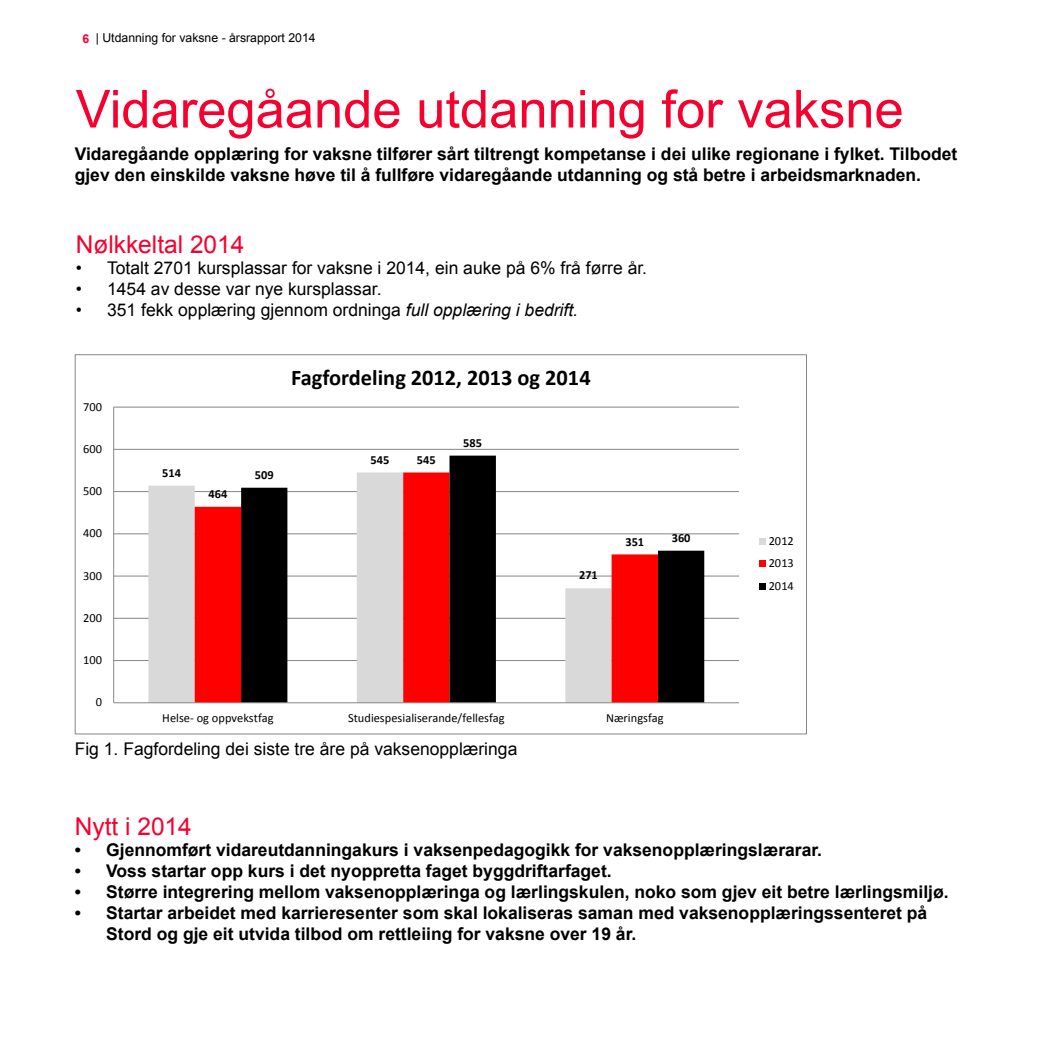
<style>
.page{position:relative;width:1042px;height:1042px;background:#fff}
.page>*{position:absolute;margin:0;border:0;box-sizing:border-box;transform-origin:0 0}
.t1{font:52.5px "Arial";color:#f5002f}
.t2{font:24.5px "Arial";color:#f5002f}
.t3{font:700 22.4px "Calibri";color:#000}
.t4{font:700 17.5px/21px "Arial";color:#000}
.t5{font:17.5px "Arial";color:#000}
.t6{font:12.42px/22.4px "Calibri";color:#000;text-align:justify}
.t7{font:700 12.42px "Calibri";color:#000}
.t8{font:12.25px "Arial";color:#000}
.s1{font-weight:700;color:#f5002f}
.s2{font-style:italic}
</style>
<div class="page">
<hr style="left:114px;top:660px;width:625px;height:1px;background:#868686">
<hr style="left:114px;top:618px;width:625px;height:1px;background:#868686">
<hr style="left:114px;top:575px;width:625px;height:1px;background:#868686">
<hr style="left:114px;top:533px;width:625px;height:1px;background:#868686">
<hr style="left:114px;top:491px;width:625px;height:1px;background:#868686">
<hr style="left:114px;top:449px;width:625px;height:1px;background:#868686">
<hr style="left:114px;top:407px;width:625px;height:1px;background:#868686">
<div style="left:148px;top:485px;width:47px;height:217px;background:#d9d9d9"></div>
<svg style="left:195px;top:492px;width:46px;height:210px;background:#fe1111"></svg>
<svg style="left:241px;top:456px;width:463px;height:246px"></svg>
<hr style="left:113px;top:407px;width:1px;height:296px;background:#868686">
<hr style="left:114px;top:702px;width:625px;height:1px;background:#868686">
<div style="left:759px;top:538px;width:7px;height:6px;background:#d9d9d9"></div>
<div style="left:759px;top:560px;width:7px;height:7px;background:#f00"></div>
<div style="left:759px;top:582px;width:7px;height:7px;background:#000"></div>
<p class="t8" style="left:82px;top:30px;width:235px"><span class="s1">6</span> | Utdanning for vaksne - årsrapport 2014</p>
<h1 class="t1" style="left:76px;top:75px;width:829px">Vidaregåande utdanning for vaksne</h1>
<p class="t4" style="left:75px;top:144px;width:884px">Vidaregåande opplæring for vaksne tilfører sårt tiltrengt kompetanse i dei ulike regionane i fylket. Tilbodet gjev den einskilde vaksne høve til å fullføre vidaregåande utdanning og stå betre i arbeidsmarknaden.</p>
<h2 class="t2" style="left:76px;top:228px;width:170px">Nølkkeltal 2014</h2>
<p class="t5" style="left:76px;top:256px;width:573px">• Totalt 2701 kursplassar for vaksne i 2014, ein auke på 6% frå førre år.</p>
<p class="t5" style="left:76px;top:277px;width:307px">• 1454 av desse var nye kursplassar.</p>
<p class="t5" style="left:76px;top:298px;width:504px">• 351 fekk opplæring gjennom ordninga <span class="s2">full opplæring i bedrift.</span></p>
<p class="t6" style="left:83px;top:395px;width:20px">700</p>
<p class="t6" style="left:83px;top:437px;width:20px">600</p>
<p class="t6" style="left:83px;top:480px;width:20px">500</p>
<p class="t6" style="left:83px;top:522px;width:20px">400</p>
<p class="t6" style="left:83px;top:564px;width:20px">300</p>
<p class="t6" style="left:83px;top:606px;width:20px">200</p>
<p class="t7" style="left:162px;top:464px;width:20px">514</p>
<p class="t7" style="left:208px;top:486px;width:20px">464</p>
<p class="t3" style="left:291px;top:364px;width:301px">Fagfordeling 2012, 2013 og 2014</p>
<p class="t7" style="left:255px;top:467px;width:20px">509</p>
<p class="t7" style="left:371px;top:451px;width:20px">545</p>
<p class="t7" style="left:417px;top:451px;width:20px">545</p>
<p class="t7" style="left:463px;top:434px;width:20px">585</p>
<p class="t7" style="left:579px;top:567px;width:20px">271</p>
<p class="t7" style="left:625px;top:533px;width:20px">351</p>
<p class="t7" style="left:672px;top:529px;width:20px">360</p>
<p class="t6" style="left:83px;top:649px;width:20px">100</p>
<p class="t6" style="left:96px;top:691px;width:8px">0</p>
<p class="t6" style="left:162px;top:707px;width:113px">Helse- og oppvekstfag</p>
<p class="t6" style="left:348px;top:707px;width:158px">Studiespesialiserande/fellesfag</p>
<p class="t6" style="left:606px;top:707px;width:59px">Næringsfag</p>
<p class="t5" style="left:75px;top:737px;width:444px">Fig 1. Fagfordeling dei siste tre åre på vaksenopplæringa</p>
<p class="t6" style="left:769px;top:529px;width:27px">2012<br>2013<br>2014</p>
<h2 class="t2" style="left:75px;top:810px;width:119px">Nytt i 2014</h2>
<p class="t4" style="left:75px;top:840px;width:749px">• Gjennomført vidareutdanningakurs i vaksenpedagogikk for vaksenopplæringslærarar.</p>
<p class="t4" style="left:75px;top:861px;width:538px">• Voss startar opp kurs i det nyoppretta faget byggdriftarfaget.</p>
<p class="t4" style="left:75px;top:882px;width:875px">• Større integrering mellom vaksenopplæringa og lærlingskulen, noko som gjev eit betre lærlingsmiljø.</p>
<p class="t4" style="left:106px;top:903px;width:822px;text-indent:-32px">• Startar arbeidet med karrieresenter som skal lokaliseras saman med vaksenopplæringssenteret på<br>Stord og gje eit utvida tilbod om rettleiing for vaksne over 19 år.</p>
</div>
